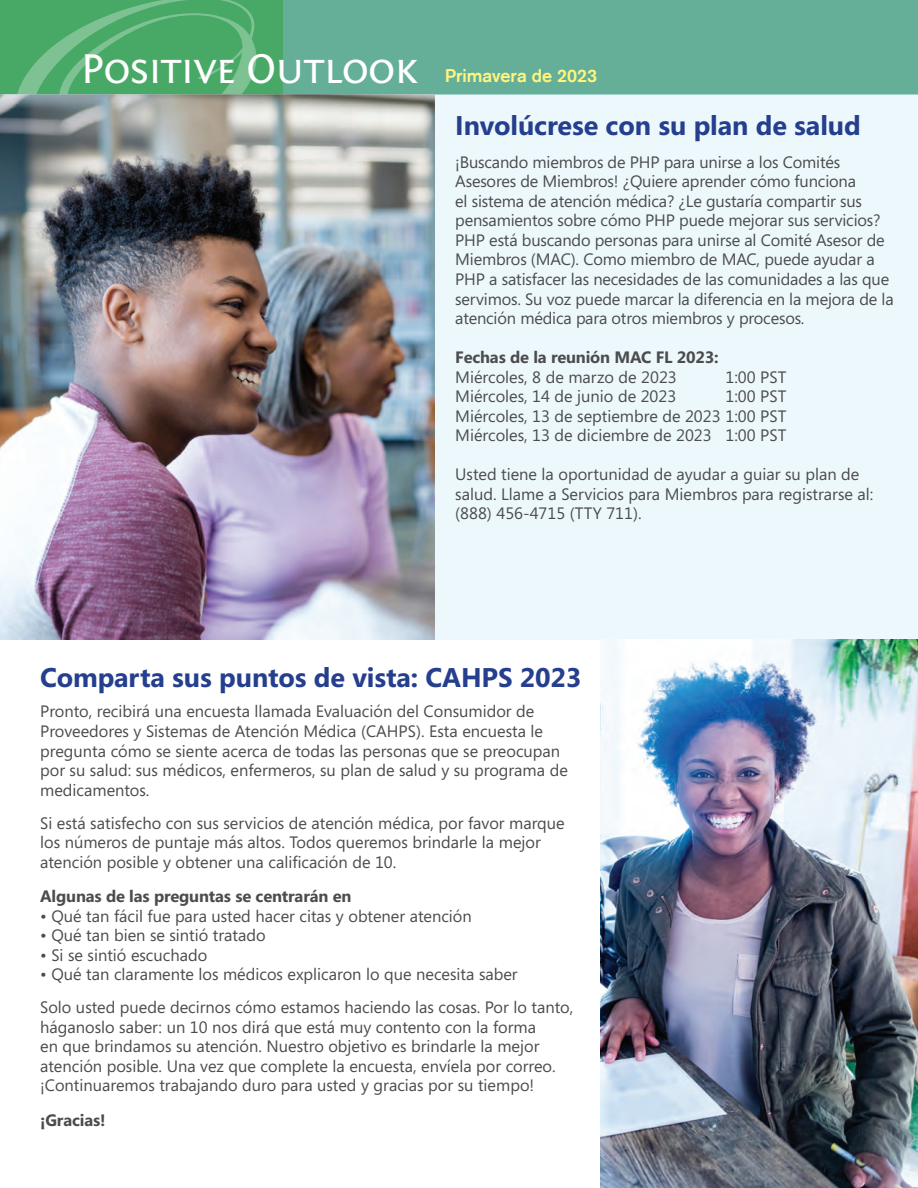
<style>
.page{position:relative;width:918px;height:1188px;background:#fff}
.page>*{position:absolute;margin:0;border:0;box-sizing:border-box;transform-origin:0 0}
.t1{font:43.5px "Fontin Sans Small Caps";letter-spacing:-.02em;color:#fff}
.t2{font:700 27px "Segoe";letter-spacing:-.005em;color:#253f8e}
.t3{font:700 18px "Akzidenz Grotesk";color:#fff57f}
.t4{font:16.5px/19.5px "Segoe";color:#4b4c4d}
.t5{font:700 16.5px "Segoe";letter-spacing:-.01em;color:#4b4c4d}
</style>
<div class="page">
<div style="left:0;top:0;width:324px;height:94px;background:#48a966"></div>
<svg style="left:17px;top:0;width:239px;height:94px"></svg>
<div style="left:283px;top:0;width:634px;height:94px;background:#65af99"></div>
<div style="left:0;top:94px;width:917px;height:545px;background:#edf8fd"></div>
<img style="left:600px;top:639px;width:317px;height:548px">
<img style="left:0;top:94px;width:435px;height:545px">
<h1 class="t1" style="left:81px;top:44px;width:339px">Positive Outlook</h1>
<p class="t3" style="left:445px;top:64px;width:153px">Primavera de 2023</p>
<h2 class="t2" style="left:455px;top:106px;width:407px">Involúcrese con su plan de salud</h2>
<p class="t4" style="left:455px;top:152px;width:440px">¡Buscando miembros de PHP para unirse a los Comités Asesores de Miembros! ¿Quiere aprender cómo funciona<br>el sistema de atención médica? ¿Le gustaría compartir sus pensamientos sobre cómo PHP puede mejorar sus servicios?<br>PHP está buscando personas para unirse al Comité Asesor de Miembros (MAC). Como miembro de MAC, puede ayudar a PHP a satisfacer las necesidades de las comunidades a las que servimos. Su voz puede marcar la diferencia en la mejora de la atención médica para otros miembros y procesos.</p>
<p class="t5" style="left:455px;top:345px;width:265px">Fechas de la reunión MAC FL 2023:</p>
<p class="t4" style="left:455px;top:366px;width:223px">Miércoles, 8 de marzo de 2023</p>
<p class="t4" style="left:725px;top:366px;width:62px">1:00 PST</p>
<p class="t4" style="left:455px;top:386px;width:222px">Miércoles, 14 de junio de 2023</p>
<p class="t4" style="left:455px;top:386px;width:332px;text-align:justify;text-indent:270px">1:00 PST Miércoles, 13 de septiembre de 2023 1:00 PST Miércoles, 13 de diciembre de 2023 1:00 PST</p>
<p class="t4" style="left:455px;top:464px;width:419px">Usted tiene la oportunidad de ayudar a guiar su plan de salud. Llame a Servicios para Miembros para registrarse al: (888) 456-4715 (TTY 711).</p>
<h2 class="t2" style="left:40px;top:658px;width:542px">Comparta sus puntos de vista: CAHPS 2023</h2>
<p class="t4" style="left:40px;top:701px;width:529px">Pronto, recibirá una encuesta llamada Evaluación del Consumidor de Proveedores y Sistemas de Atención Médica (CAHPS). Esta encuesta le pregunta cómo se siente acerca de todas las personas que se preocupan por su salud: sus médicos, enfermeros, su plan de salud y su programa de medicamentos.</p>
<p class="t4" style="left:40px;top:812px;width:526px">Si está satisfecho con sus servicios de atención médica, por favor marque los números de puntaje más altos. Todos queremos brindarle la mejor atención posible y obtener una calificación de 10.</p>
<p class="t5" style="left:40px;top:884px;width:313px">Algunas de las preguntas se centrarán en</p>
<p class="t4" style="left:40px;top:905px;width:433px">• Qué tan fácil fue para usted hacer citas y obtener atención</p>
<p class="t4" style="left:40px;top:925px;width:227px">• Qué tan bien se sintió tratado</p>
<p class="t4" style="left:40px;top:944px;width:169px">• Si se sintió escuchado</p>
<p class="t4" style="left:40px;top:957px;width:534px;line-height:33px">• Qué tan claramente los médicos explicaron lo que necesita saber<br>Solo usted puede decirnos cómo estamos haciendo las cosas. Por lo tanto,</p>
<p class="t4" style="left:40px;top:1016px;width:517px">háganoslo saber: un 10 nos dirá que está muy contento con la forma en que brindamos su atención. Nuestro objetivo es brindarle la mejor atención posible. Una vez que complete la encuesta, envíela por correo. ¡Continuaremos trabajando duro para usted y gracias por su tiempo!</p>
<p class="t5" style="left:40px;top:1108px;width:67px">¡Gracias!</p>
</div>
